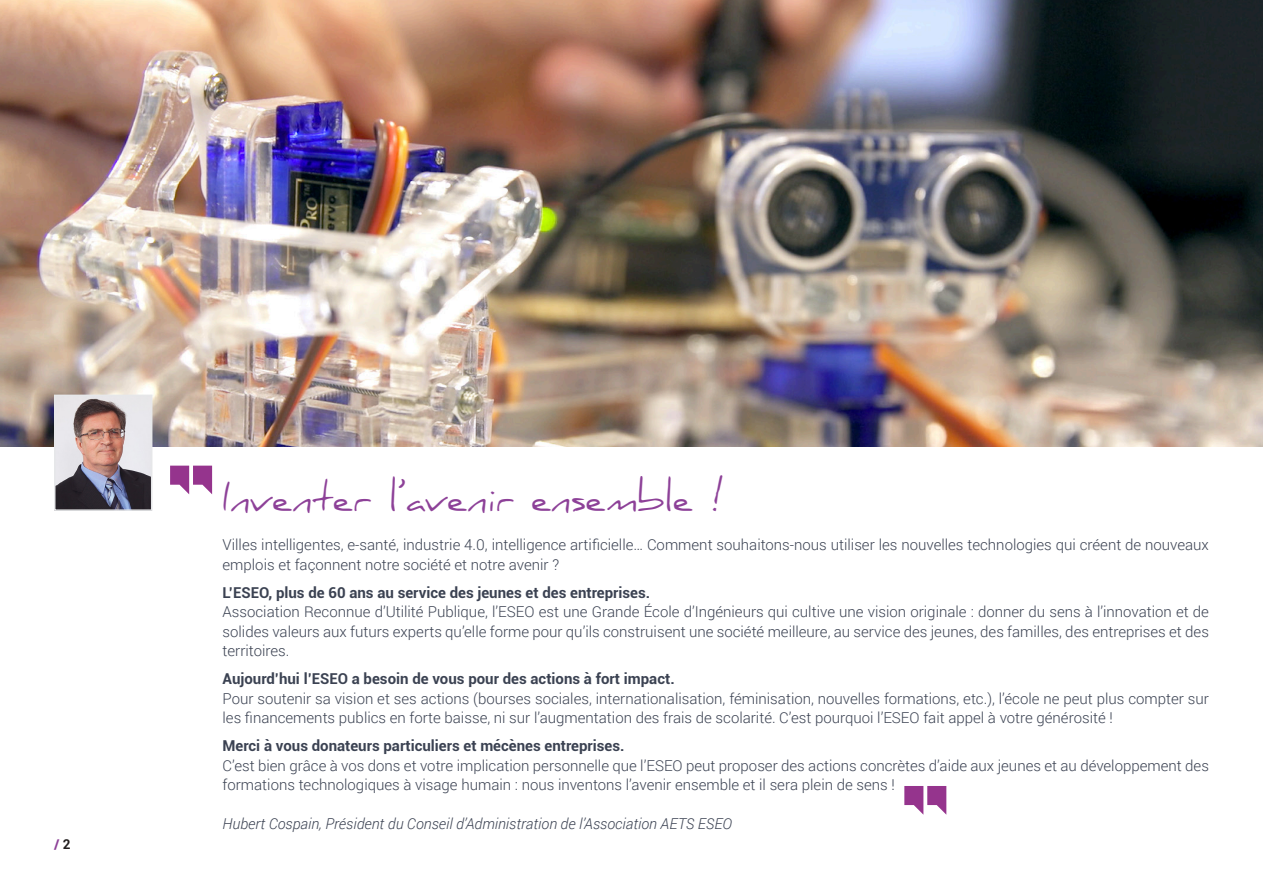
<style>
.page{position:relative;width:1263px;height:893px;background:#fff}
.page>*{position:absolute;margin:0;border:0;box-sizing:border-box;transform-origin:0 0}
.t1{font:39px "Daniel";color:#8d4198}
.t2{font:300 15px/19.5px "Roboto";color:#3b4252}
.t3{font:700 15px "Roboto";color:#3b4252}
.t4{font:italic 300 15px "Roboto";color:#3b4252}
.t5{font:700 13.5px "Roboto";color:#8d4198}
.s1{color:#231f20}
</style>
<div class="page">
<img style="left:0;top:0;width:1263px;height:446px">
<img style="left:57px;top:398px;width:92px;height:110px">
<div style="left:54px;top:395px;width:98px;height:116px;border:2px solid #e6e7e9"></div>
<svg style="left:170px;top:466px;width:42px;height:28px"></svg>
<svg style="left:904px;top:786px;width:42px;height:29px"></svg>
<p class="t5" style="left:54px;top:835px;width:18px">/<span class="s1">2</span></p>
<p class="t1" style="left:223px;top:475px;width:503px">Inventer l’avenir ensemble !</p>
<p class="t2" style="left:223px;top:535px;width:988px">Villes intelligentes, e-santé, industrie 4.0, intelligence artificielle… Comment souhaitons-nous utiliser les nouvelles technologies qui créent de nouveaux emplois et façonnent notre société et notre avenir ?</p>
<p class="t3" style="left:223px;top:582px;width:429px">L’ESEO, plus de 60 ans au service des jeunes et des entreprises.</p>
<p class="t2" style="left:223px;top:602px;width:988px;text-align:justify">Association Reconnue d’Utilité Publique, l’ESEO est une Grande École d’Ingénieurs qui cultive une vision originale : donner du sens à l’innovation et de solides valeurs aux futurs experts qu’elle forme pour qu’ils construisent une société meilleure, au service des jeunes, des familles, des entreprises et des territoires.</p>
<p class="t3" style="left:223px;top:668px;width:454px">Aujourd’hui l’ESEO a besoin de vous pour des actions à fort impact.</p>
<p class="t2" style="left:223px;top:688px;width:988px">Pour soutenir sa vision et ses actions (bourses sociales, internationalisation, féminisation, nouvelles formations, etc.), l’école ne peut plus compter sur les financements publics en forte baisse, ni sur l’augmentation des frais de scolarité. C’est pourquoi l’ESEO fait appel à votre générosité !</p>
<p class="t3" style="left:223px;top:735px;width:403px">Merci à vous donateurs particuliers et mécènes entreprises.</p>
<p class="t2" style="left:223px;top:755px;width:988px">C’est bien grâce à vos dons et votre implication personnelle que l’ESEO peut proposer des actions concrètes d’aide aux jeunes et au développement des formations technologiques à visage humain : nous inventons l’avenir ensemble et il sera plein de sens !</p>
<p class="t4" style="left:223px;top:814px;width:511px">Hubert Cospain, Président du Conseil d’Administration de l’Association AETS ESEO</p>
</div>
